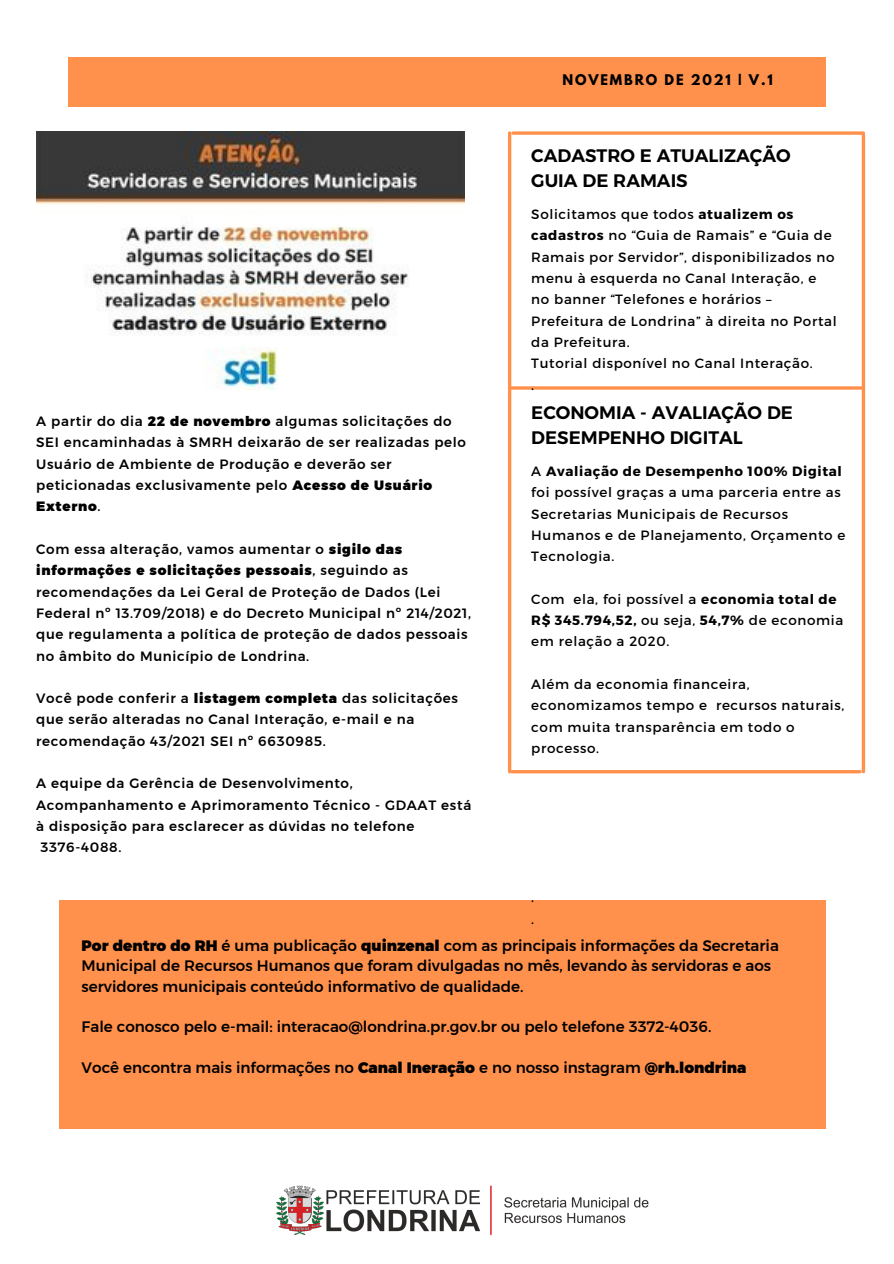
<style>
.page{position:relative;width:894px;height:1264px;background:#fff}
.page>*{position:absolute;margin:0;border:0;box-sizing:border-box;transform-origin:0 0}
.t1{font:700 18px/24.8px "Kief Montaser Semi";color:#000}
.t2{font:15.15px/20.2px "Kief Montaser Medium";color:#000}
.t3{font:13.5px/21.3px "Kief Montaser Medium";letter-spacing:.05em;color:#000}
.t4{font:13.5px/21.3px "Montserrat";letter-spacing:.05em;color:#000}
.t5{font:700 13.05px "League Spartan";letter-spacing:.14em;color:#000}
.s1{font-family:"Kief Montaser Black"}
.s2{font-weight:700}
</style>
<div class="page">
<div style="left:60px;top:900px;width:765px;height:228px;background:#ff914d"></div>
<div style="left:69px;top:58px;width:756px;height:48px;background:#ff914d"></div>
<img style="left:36px;top:131px;width:428px;height:258px">
<hr style="left:508px;top:133px;width:3px;height:638px;background:#ff914d">
<svg style="left:513px;top:131px;width:350px;height:4px"></svg>
<hr style="left:861px;top:135px;width:3px;height:636px;background:#ff914d">
<hr style="left:509px;top:386px;width:352px;height:3px;background:#ff914d">
<hr style="left:511px;top:770px;width:348px;height:3px;background:#ff914d">
<img style="left:276px;top:1185px;width:373px;height:51px">
<p class="t5" style="left:562px;top:73px;width:212px">NOVEMBRO DE 2021 | V.1</p>
<p class="t1" style="left:531px;top:143px;width:261px">CADASTRO E ATUALIZAÇÃO</p>
<p class="t1" style="left:531px;top:168px;width:158px">GUIA DE RAMAIS</p>
<p class="t3" style="left:36px;top:410px;width:431px">A partir do dia <span class="s1">22 de novembro</span> algumas solicitações do SEI encaminhadas à SMRH deixarão de ser realizadas pelo Usuário de Ambiente de Produção e deverão ser peticionadas exclusivamente pelo <span class="s1">Acesso de Usuário Externo</span>.</p>
<p class="t3" style="left:36px;top:538px;width:436px">Com essa alteração, vamos aumentar o <span class="s1">sigilo das informações e solicitações pessoais</span>, seguindo as recomendações da Lei Geral de Proteção de Dados (Lei Federal nº 13.709/2018) e do Decreto Municipal nº 214/2021, que regulamenta a política de proteção de dados pessoais no âmbito do Município de Londrina.</p>
<p class="t3" style="left:36px;top:687px;width:423px">Você pode conferir a <span class="s1">listagem completa</span> das solicitações que serão alteradas no Canal Interação, e-mail e na recomendação 43/2021 SEI nº 6630985.</p>
<p class="t3" style="left:36px;top:773px;width:436px">A equipe da Gerência de Desenvolvimento,<br>Acompanhamento e Aprimoramento Técnico - GDAAT está à disposição para esclarecer as dúvidas no telefone</p>
<p class="t3" style="left:40px;top:836px;width:82px">3376-4088.</p>
<p class="t4" style="left:531px;top:203px;width:307px">Solicitamos que todos <span class="s2">atualizem os cadastros</span> no “Guia de Ramais” e “Guia de Ramais por Servidor”, disponibilizados no menu à esquerda no Canal Interação, e no banner “Telefones e horários – Prefeitura de Londrina” à direita no Portal da Prefeitura.</p>
<p class="t4" style="left:531px;top:352px;width:283px">Tutorial disponível no Canal Interação.</p>
<p class="t4" style="left:531px;top:373px;width:4px">.</p>
<p class="t1" style="left:531px;top:400px;width:263px">ECONOMIA - AVALIAÇÃO DE<br>DESEMPENHO DIGITAL</p>
<p class="t4" style="left:531px;top:460px;width:315px">A <span class="s2">Avaliação de Desempenho 100% Digital </span>foi possível graças a uma parceria entre as Secretarias Municipais de Recursos Humanos e de Planejamento, Orçamento e Tecnologia.</p>
<p class="t4" style="left:531px;top:587px;width:313px">Com ela, foi possível a <span class="s2">economia total de<br>R$ 345.794,52,</span> ou seja, <span class="s2">54,7%</span> de economia em relação a 2020.</p>
<p class="t4" style="left:531px;top:673px;width:314px">Além da economia financeira, economizamos tempo e recursos naturais, com muita transparência em todo o processo.</p>
<p class="t4" style="left:531px;top:886px;width:4px">.</p>
<p class="t4" style="left:531px;top:907px;width:4px">.</p>
<p class="t2" style="left:82px;top:935px;width:698px"><span class="s1">Por dentro do RH</span> é uma publicação <span class="s1">quinzenal</span> com as principais informações da Secretaria<br>Municipal de Recursos Humanos que foram divulgadas no mês, levando às servidoras e aos servidores municipais conteúdo informativo de qualidade.</p>
<p class="t2" style="left:82px;top:1016px;width:631px">Fale conosco pelo e-mail: interacao@londrina.pr.gov.br ou pelo telefone 3372-4036.</p>
<p class="t2" style="left:82px;top:1057px;width:666px">Você encontra mais informações no <span class="s1">Canal Ineração</span> e no nosso instagram <span class="s1">@rh.londrina</span></p>
</div>
